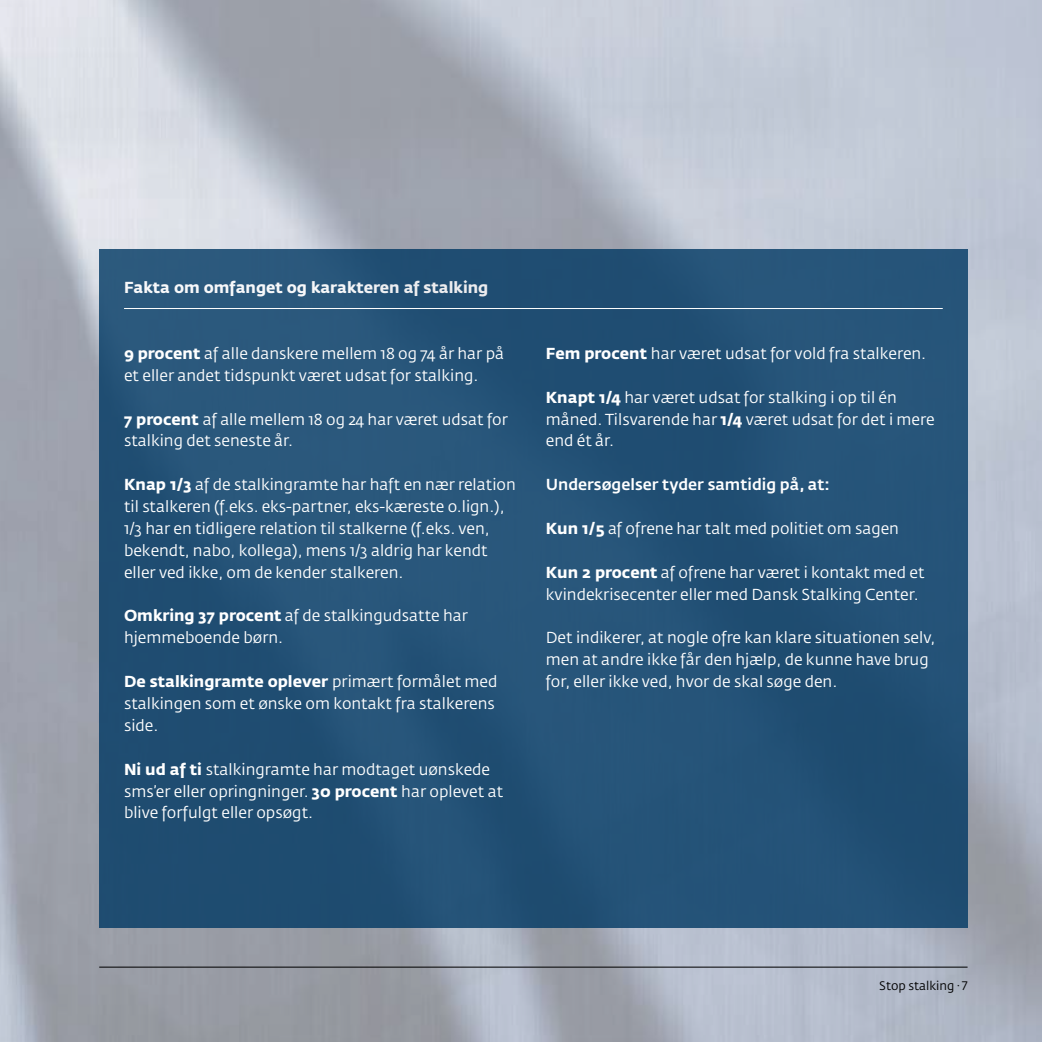
<style>
.page{position:relative;width:1042px;height:1042px;background:#fff}
.page>*{position:absolute;margin:0;border:0;box-sizing:border-box;transform-origin:0 0}
.t1{font:15.75px/21.9px "Fedra Sans Std";color:#fff}
.t2{font:700 15.75px "Fedra Sans Std";color:#fff}
.t3{font:500 15.75px "Fedra Sans Std";color:#fff}
.t4{font:12.25px "Fedra Sans Std";color:#000}
.s1{font-weight:700}
</style>
<div class="page">
<img style="left:0;top:0;width:1042px;height:1042px">
<div style="left:99px;top:249px;width:868px;height:679px;background:#245378"></div>
<hr style="left:124px;top:308px;width:819px;height:1px;background:#fff">
<p class="t2" style="left:124px;top:277px;width:366px">Fakta om omfanget og karakteren af stalking</p>
<p class="t1" style="left:124px;top:343px;width:382px"><span class="s1">9 procent</span> af alle danskere mellem 18 og 74 år har på et eller andet tidspunkt været udsat for stalking.</p>
<p class="t1" style="left:124px;top:408px;width:385px"><span class="s1">7 procent</span> af alle mellem 18 og 24 har været udsat for stalking det seneste år.</p>
<p class="t1" style="left:124px;top:474px;width:393px"><span class="s1">Knap 1/3</span> af de stalkingramte har haft en nær relation til stalkeren (f.eks. eks-partner, eks-kæreste o.lign.), 1/3 har en tidligere relation til stalkerne (f.eks. ven, bekendt, nabo, kollega), mens 1/3 aldrig har kendt eller ved ikke, om de kender stalkeren.</p>
<p class="t1" style="left:124px;top:605px;width:345px"><span class="s1">Omkring 37 procent</span> af de stalkingudsatte har hjemmeboende børn.</p>
<p class="t1" style="left:124px;top:671px;width:375px"><span class="s1">De stalkingramte oplever</span> primært formålet med stalkingen som et ønske om kontakt fra stalkerens side.</p>
<p class="t1" style="left:124px;top:758px;width:381px"><span class="s1">Ni ud af ti</span> stalkingramte har modtaget uønskede sms’er eller opringninger. <span class="s1">30 procent</span> har oplevet at blive forfulgt eller opsøgt.</p>
<p class="t1" style="left:546px;top:343px;width:382px"><span class="s1">Fem procent</span> har været udsat for vold fra stalkeren.</p>
<p class="t1" style="left:546px;top:386px;width:390px"><span class="s1">Knapt 1/4</span> har været udsat for stalking i op til én måned. Tilsvarende har <span class="s1">1/4</span> været udsat for det i mere end ét år.</p>
<p class="t3" style="left:546px;top:475px;width:285px">Undersøgelser tyder samtidig på, at:</p>
<p class="t1" style="left:546px;top:518px;width:355px"><span class="s1">Kun 1/5</span> af ofrene har talt med politiet om sagen</p>
<p class="t1" style="left:546px;top:561px;width:380px"><span class="s1">Kun 2 procent</span> af ofrene har været i kontakt med et kvindekrisecenter eller med Dansk Stalking Center.</p>
<p class="t1" style="left:546px;top:627px;width:391px">Det indikerer, at nogle ofre kan klare situationen selv, men at andre ikke får den hjælp, de kunne have brug for, eller ikke ved, hvor de skal søge den.</p>
<p class="t4" style="left:879px;top:978px;width:90px">Stop stalking · 7</p>
</div>
